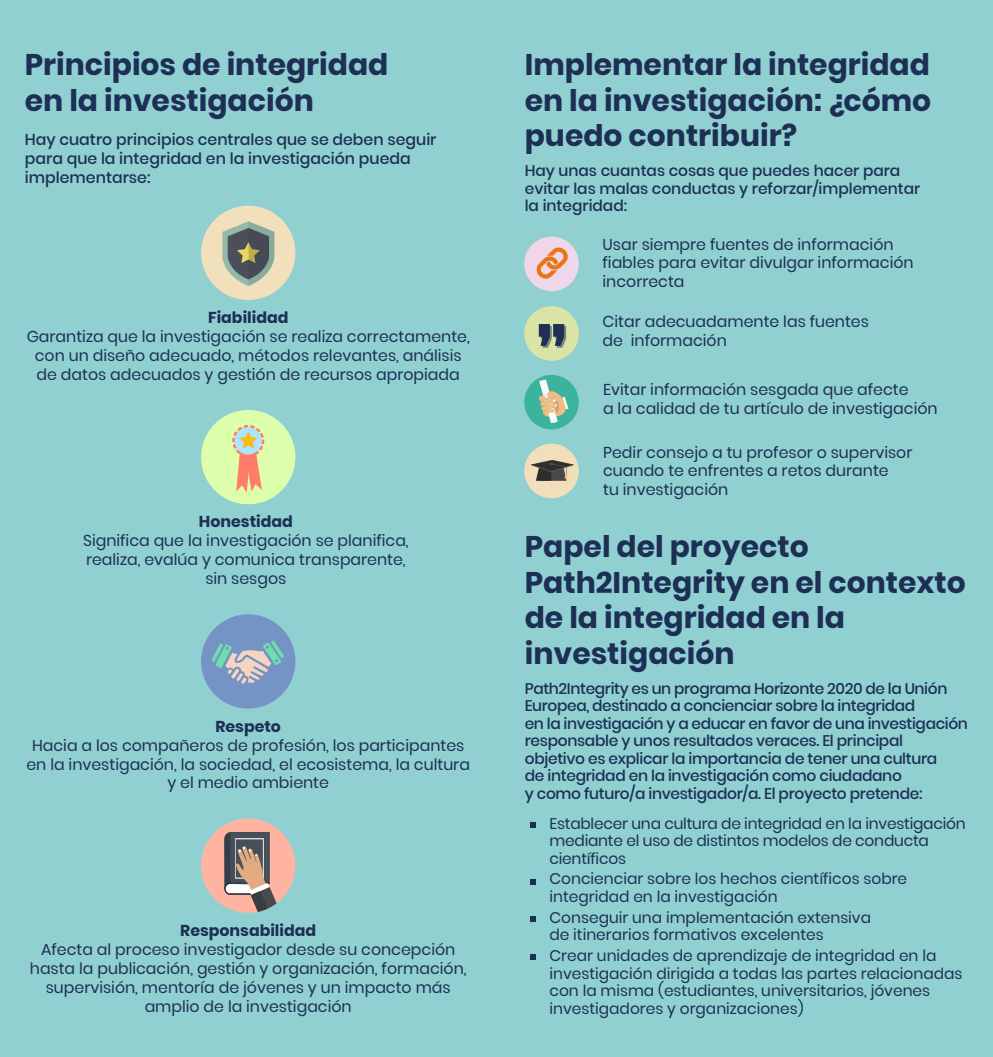
<style>
.page{position:relative;width:993px;height:1057px;background:#fff}
.page>*{position:absolute;margin:0;border:0;box-sizing:border-box;transform-origin:0 0}
.t1{font:700 29.75px/35.7px "Poppins";color:#1d2f55}
.t2{font:15.75px/18.9px "Poppins";color:#1d2f55;text-align:center}
.t3{font:500 15.75px/18.9px "Poppins";color:#1d2f55}
.t4{font:700 15.75px "Poppins";color:#1d2f55}
.t5{font:15.4px/17.5px "Poppins";color:#1d2f55}
.t6{font:500 15.4px/17.5px "Poppins";letter-spacing:-.02em;color:#1d2f55}
.t7{font:500 15.4px/17.5px "Poppins";color:#1d2f55}
</style>
<div class="page">
<div style="left:0;top:0;width:992px;height:1057px;background:#91d0d0"></div>
<div style="left:201px;top:614px;width:94px;height:94px;background:#7594c5;border-radius:50%"></div>
<svg style="left:211px;top:640px;width:73px;height:44px"></svg>
<div style="left:201px;top:410px;width:94px;height:94px;background:#ddffab;border-radius:50%"></div>
<svg style="left:232px;top:425px;width:33px;height:67px"></svg>
<div style="left:201px;top:818px;width:94px;height:95px;background:#ffb4a2;border-radius:50%"></div>
<svg style="left:224px;top:832px;width:52px;height:79px"></svg>
<div style="left:201px;top:206px;width:94px;height:94px;background:#f2dfbb;border-radius:50%"></div>
<svg style="left:222px;top:221px;width:52px;height:65px"></svg>
<svg style="left:530px;top:822px;width:5px;height:6px"></svg>
<svg style="left:530px;top:879px;width:5px;height:6px"></svg>
<svg style="left:530px;top:916px;width:5px;height:6px"></svg>
<svg style="left:530px;top:954px;width:5px;height:5px"></svg>
<div style="left:524px;top:444px;width:54px;height:54px;background:#f1deba;border-radius:50%"></div>
<svg style="left:531px;top:460px;width:42px;height:21px"></svg>
<div style="left:524px;top:237px;width:54px;height:54px;background:#efd7e9;border-radius:50%"></div>
<svg style="left:536px;top:247px;width:32px;height:32px"></svg>
<div style="left:524px;top:375px;width:54px;height:54px;background:#3cb39d;border-radius:50%"></div>
<svg style="left:539px;top:379px;width:29px;height:44px"></svg>
<div style="left:524px;top:306px;width:54px;height:55px;background:#dae5a5;border-radius:50%"></div>
<svg style="left:538px;top:324px;width:28px;height:24px"></svg>
<h1 class="t1" style="left:25px;top:47px;width:365px">Principios de integridad en la investigación</h1>
<p class="t3" style="left:25px;top:130px;width:413px">Hay cuatro principios centrales que se deben seguir para que la integridad en la investigación pueda implementarse:</p>
<p class="t4" style="left:208px;top:308px;width:82px">Fiabilidad</p>
<p class="t2" style="left:27px;top:327px;width:444px">Garantiza que la investigación se realiza correctamente, con un diseño adecuado, métodos relevantes, análisis de datos adecuados y gestión de recursos apropiada</p>
<p class="t4" style="left:199px;top:513px;width:95px">Honestidad</p>
<p class="t2" style="left:83px;top:531px;width:327px">Significa que la investigación se planifica, realiza, evalúa y comunica transparente, sin sesgos</p>
<p class="t4" style="left:215px;top:717px;width:67px">Respeto</p>
<p class="t2" style="left:26px;top:736px;width:445px">Hacia a los compañeros de profesión, los participantes en la investigación, la sociedad, el ecosistema, la cultura y el medio ambiente</p>
<p class="t4" style="left:180px;top:921px;width:137px">Responsabilidad</p>
<p class="t2" style="left:30px;top:940px;width:438px">Afecta al proceso investigador desde su concepción hasta la publicación, gestión y organización, formación, supervisión, mentoría de jóvenes y un impacto más amplio de la investigación</p>
<h1 class="t1" style="left:524px;top:47px;width:408px;text-align:justify">Implementar la integridad en la investigación: ¿cómo puedo contribuir?</h1>
<p class="t7" style="left:524px;top:162px;width:397px">Hay unas cuantas cosas que puedes hacer para evitar las malas conductas y reforzar/implementar la integridad:</p>
<p class="t2" style="left:602px;top:235px;width:312px;text-align:left">Usar siempre fuentes de información fiables para evitar divulgar información incorrecta</p>
<p class="t2" style="left:602px;top:312px;width:268px;text-align:left">Citar adecuadamente las fuentes de información</p>
<p class="t2" style="left:603px;top:380px;width:336px;text-align:left">Evitar información sesgada que afecte<br>a la calidad de tu artículo de investigación</p>
<p class="t2" style="left:603px;top:443px;width:311px;text-align:left">Pedir consejo a tu profesor o supervisor cuando te enfrentes a retos durante<br>tu investigación</p>
<h1 class="t1" style="left:524px;top:529px;width:442px">Papel del proyecto<br>Path2Integrity en el contexto de la integridad en la investigación</h1>
<p class="t6" style="left:524px;top:679px;width:444px">Path2Integrity es un programa Horizonte 2020 de la Unión Europea, destinado a concienciar sobre la integridad<br>en la investigación y a educar en favor de una investigación responsable y unos resultados veraces. El principal<br>objetivo es explicar la importancia de tener una cultura<br>de integridad en la investigación como ciudadano<br>y como futuro/a investigador/a. El proyecto pretende:</p>
<p class="t5" style="left:549px;top:814px;width:417px">Establecer una cultura de integridad en la investigación mediante el uso de distintos modelos de conducta científicos</p>
<p class="t5" style="left:549px;top:870px;width:359px">Concienciar sobre los hechos científicos sobre integridad en la investigación</p>
<p class="t5" style="left:549px;top:908px;width:323px">Conseguir una implementación extensiva de itinerarios formativos excelentes</p>
<p class="t5" style="left:549px;top:947px;width:414px">Crear unidades de aprendizaje de integridad en la investigación dirigida a todas las partes relacionadas con la misma (estudiantes, universitarios, jóvenes investigadores y organizaciones)</p>
</div>
